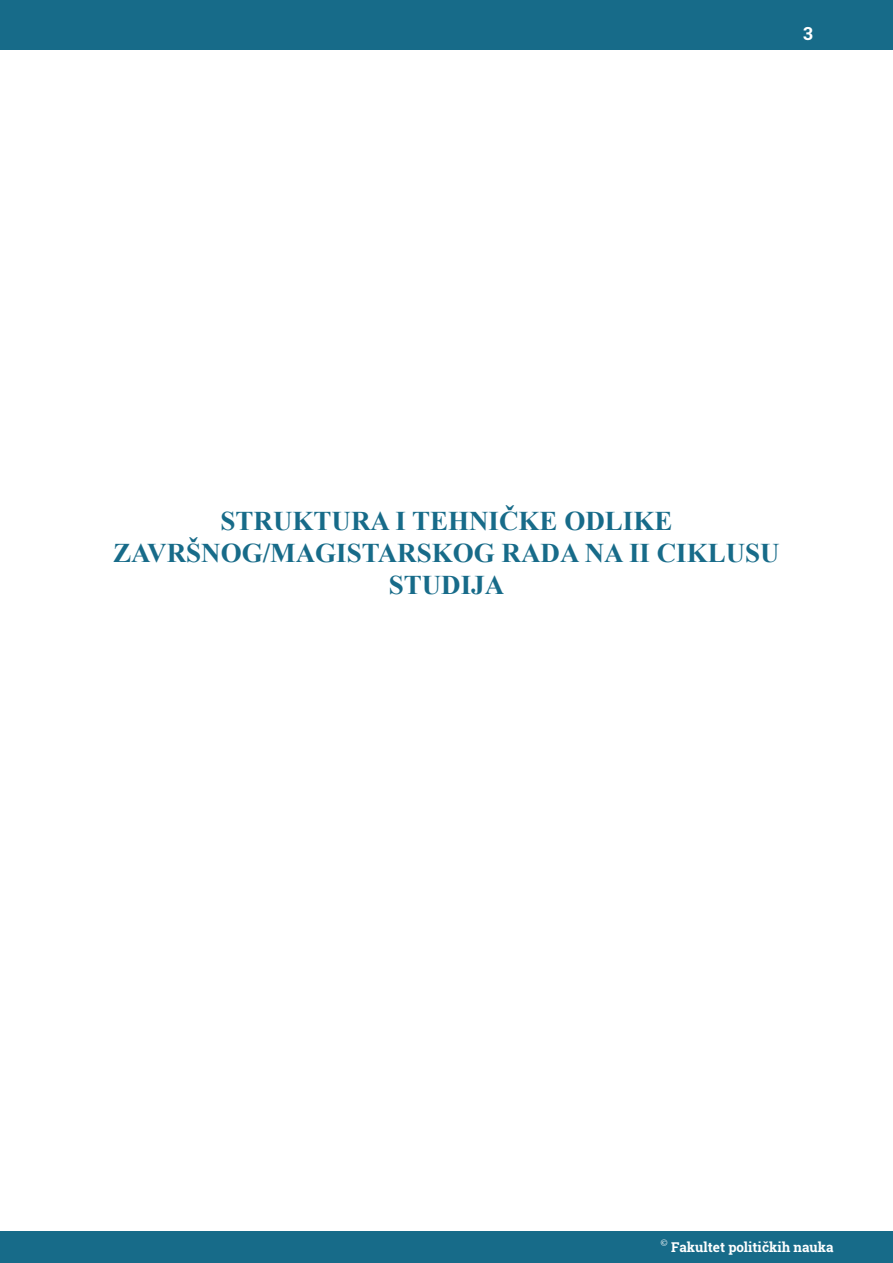
<style>
.page{position:relative;width:893px;height:1263px;background:#fff}
.page>*{position:absolute;margin:0;border:0;box-sizing:border-box;transform-origin:0 0}
.Default{font:700 27px/32.4px "Times New Roman";color:#176b89;text-align:center}
.t1{font:700 18px "Roboto Slab";color:#fff}
.t2{font:700 13.5px "Roboto Slab";color:#fff}
</style>
<div class="page">
<div style="left:0;top:0;width:893px;height:50px;background:#176b89"></div>
<div style="left:0;top:1232px;width:893px;height:31px;background:#176b89"></div>
<p class="t1" style="left:803px;top:21px;width:11px">3</p>
<p class="Default" style="left:221px;top:504px;width:453px">STRUKTURA I TEHNIČKE ODLIKE</p>
<p class="Default" style="left:113px;top:536px;width:668px">ZAVRŠNOG/MAGISTARSKOG RADA NA II CIKLUSU<br>STUDIJA</p>
<p class="t2" style="left:661px;top:1238px;width:174px"><sup>©</sup> Fakultet političkih nauka</p>
</div>
